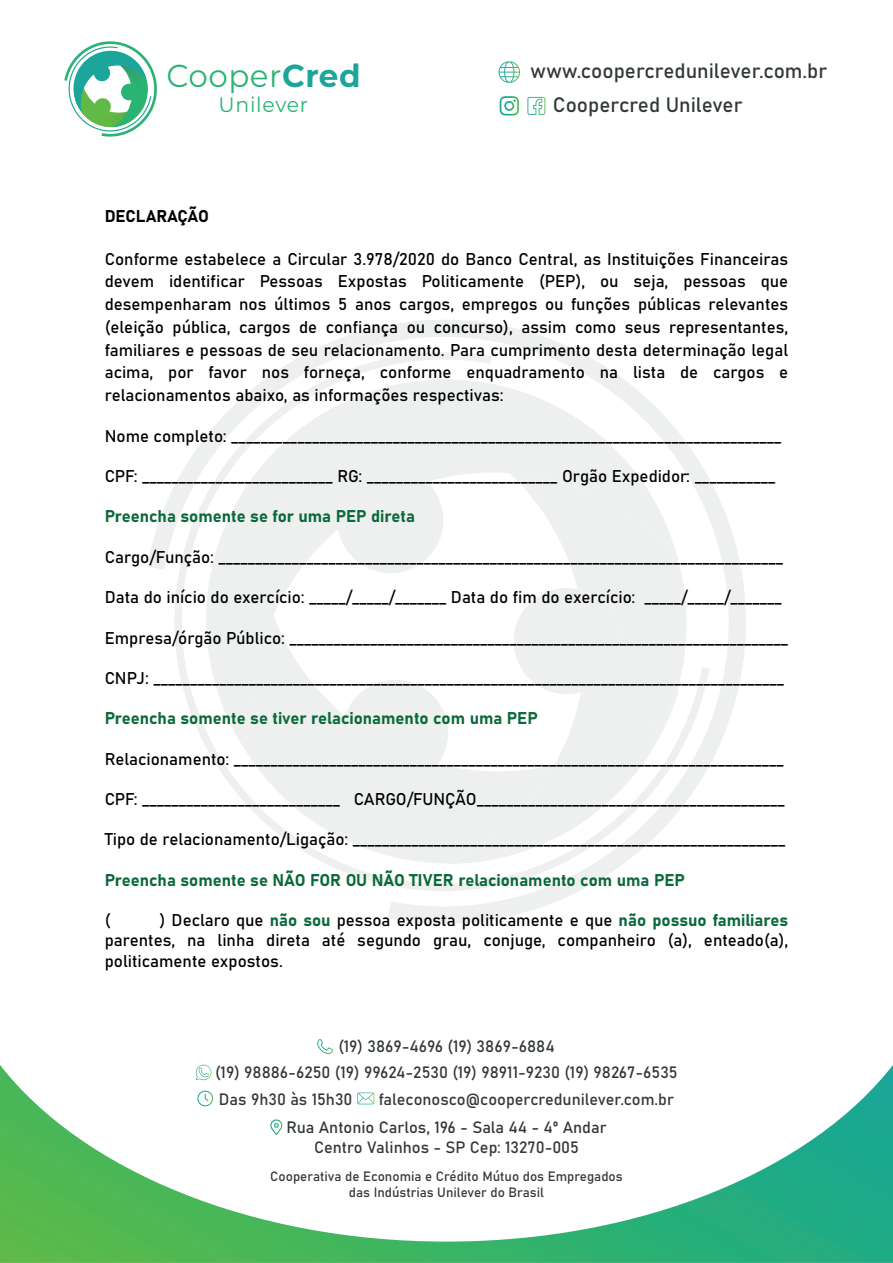
<style>
.page{position:relative;width:893px;height:1263px;background:#fff}
.page>*{position:absolute;margin:0;border:0;box-sizing:border-box;transform-origin:0 0}
.t1{font:31.65px "Montserrat";letter-spacing:.015em;color:#2ab474}
.t2{font:20.85px "Montserrat";letter-spacing:.035em;color:#2ab474}
.t3{font:20.7px/33.8px "Bahnschrift";color:#323738}
.t4{font:16.8px/22.6px "Bahnschrift";color:#000001;text-align:justify}
.t5{font:16.8px "Bahnschrift";color:#0a693a}
.t6{font:16.2px/28.2px "Bahnschrift";color:#323738}
.t7{font:13.35px/16px "Bahnschrift";color:#323738;text-align:center}
.s1{font-weight:700;color:#1ca59a}
.s2{color:#0a693a}
</style>
<div class="page">
<svg style="left:147px;top:320px;width:599px;height:604px"></svg>
<svg style="left:166px;top:352px;width:543px;height:539px;fill:#eef0ef"></svg>
<svg style="left:317px;top:1039px;width:16px;height:15px"></svg>
<svg style="left:498px;top:61px;width:22px;height:22px"></svg>
<svg style="left:527px;top:97px;width:18px;height:18px"></svg>
<svg style="left:500px;top:96px;width:19px;height:20px"></svg>
<svg style="left:64px;top:41px;width:93px;height:96px"></svg>
<svg style="left:0;top:1065px;width:893px;height:198px"></svg>
<h1 class="t1" style="left:166px;top:54px;width:196px">Cooper<span class="s1">Cred</span></h1>
<p class="t2" style="left:218px;top:90px;width:91px">Unilever</p>
<p class="t3" style="left:553px;top:53px;width:276px;text-indent:-23px">www.coopercredunilever.com.br<br>Coopercred Unilever</p>
<p class="t4" style="left:105px;top:203px;width:106px">DECLARAÇÃO</p>
<p class="t4" style="left:105px;top:246px;width:685px">Conforme estabelece a Circular 3.978/2020 do Banco Central, as Instituições Financeiras devem identificar Pessoas Expostas Politicamente (PEP), ou seja, pessoas que desempenharam nos últimos 5 anos cargos, empregos ou funções públicas relevantes (eleição pública, cargos de confiança ou concurso), assim como seus representantes, familiares e pessoas de seu relacionamento. Para cumprimento desta determinação legal acima, por favor nos forneça, conforme enquadramento na lista de cargos e relacionamentos abaixo, as informações respectivas:</p>
<p class="t4" style="left:105px;top:423px;width:678px">Nome completo: ___________________________________________________________________________</p>
<p class="t4" style="left:105px;top:463px;width:672px">CPF: __________________________ RG: __________________________ Orgão Expedidor: ___________</p>
<p class="t5" style="left:105px;top:504px;width:312px">Preencha somente se for uma PEP direta</p>
<p class="t4" style="left:105px;top:544px;width:680px">Cargo/Função: _____________________________________________________________________________</p>
<p class="t4" style="left:105px;top:585px;width:679px">Data do início do exercício: _____/_____/_______ Data do fim do exercício: _____/_____/_______</p>
<p class="t4" style="left:105px;top:625px;width:685px">Empresa/órgão Público: ____________________________________________________________________</p>
<p class="t4" style="left:105px;top:665px;width:681px">CNPJ: ______________________________________________________________________________________</p>
<p class="t5" style="left:105px;top:706px;width:435px">Preencha somente se tiver relacionamento com uma PEP</p>
<p class="t4" style="left:105px;top:746px;width:681px">Relacionamento: ___________________________________________________________________________</p>
<p class="t4" style="left:105px;top:787px;width:682px">CPF: ___________________________ CARGO/FUNÇÃO__________________________________________</p>
<p class="t4" style="left:105px;top:827px;width:682px">Tipo de relacionamento/Ligação: ___________________________________________________________</p>
<p class="t5" style="left:105px;top:867px;width:582px">Preencha somente se NÃO FOR OU NÃO TIVER relacionamento com uma PEP</p>
<p class="t4" style="left:105px;top:908px;width:7px">(</p>
<p class="t4" style="left:105px;top:909px;width:685px;line-height:20.2px;text-indent:55px">) Declaro que <span class="s2">não sou</span> pessoa exposta politicamente e que <span class="s2">não possuo familiares </span>parentes, na linha direta até segundo grau, conjuge, companheiro (a), enteado(a), politicamente expostos.</p>
<p class="t6" style="left:215px;top:1031px;width:464px;line-height:26.7px;text-align:center">(19) 3869-4696 (19) 3869-6884<br>(19) 98886-6250 (19) 99624-2530 (19) 98911-9230 (19) 98267-6535</p>
<p class="t6" style="left:219px;top:1084px;width:135px">Das 9h30 às 15h30</p>
<p class="t6" style="left:286px;top:1084px;width:389px;text-indent:92px">faleconosco@coopercredunilever.com.br<br>Rua Antonio Carlos, 196 - Sala 44 - 4º Andar</p>
<p class="t6" style="left:314px;top:1132px;width:266px">Centro Valinhos - SP Cep: 13270-005</p>
<p class="t7" style="left:270px;top:1167px;width:354px">Cooperativa de Economia e Crédito Mútuo dos Empregados das Indústrias Unilever do Brasil</p>
</div>
